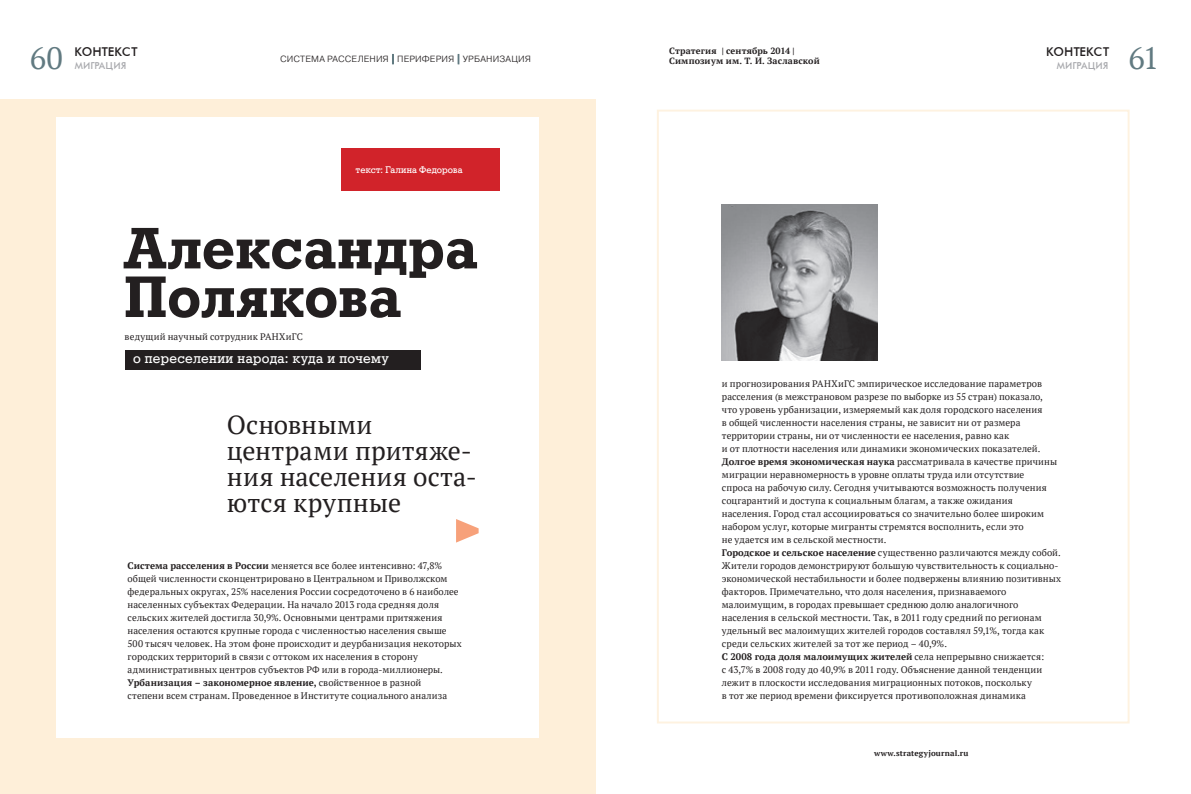
<style>
.page{position:relative;width:1191px;height:794px;background:#fff}
.page>*{position:absolute;margin:0;border:0;box-sizing:border-box;transform-origin:0 0}
.t1{font:700 58.3px/48.6px "Rodeo";letter-spacing:.015em;color:#231f20}
.t2{font:30.7px "PT Serif";color:#617a81}
.t3{font:26px/26px "PT Serif";letter-spacing:.01em;color:#231f20}
.t4{font:14px "Rodeo";letter-spacing:.025em;color:#fff}
.t5{font:14px "Futura";letter-spacing:-.02em;color:#231f20}
.t6{font:11px "Futura";color:#a8a9ad}
.t7{font:9.5px/13px "PT Serif";letter-spacing:.015em;color:#231f20}
.t8{font:9.5px "Rodeo";letter-spacing:.01em;color:#fff}
.t9{font:700 9px "PT Serif";letter-spacing:.015em;color:#231f20}
.t10{font:300 9px "Pragmatica";letter-spacing:.015em;color:#231f20}
.t11{font:700 8px "PT Serif";letter-spacing:.025em;color:#231f20}
.s1{font-weight:800;color:#617a81}
.s2{font-weight:700}
</style>
<div class="page">
<div style="left:0;top:99px;width:595px;height:695px;background:#feefd9"></div>
<div style="left:57px;top:117px;width:482px;height:621px;background:#fff"></div>
<svg style="left:392px;top:54px;width:2px;height:10px"></svg>
<svg style="left:457px;top:54px;width:2px;height:10px"></svg>
<div style="left:125px;top:350px;width:295px;height:20px;background:#231f20"></div>
<svg style="left:456px;top:519px;width:22px;height:23px"></svg>
<img style="left:722px;top:204px;width:156px;height:156px">
<div style="left:342px;top:148px;width:158px;height:43px;background:#d1232a"></div>
<h3 class="t5" style="left:74px;top:45px;width:64px">КОНТЕКСТ</h3>
<p class="t6" style="left:74px;top:60px;width:54px">МИГРАЦИЯ</p>
<h3 class="t5" style="left:1046px;top:45px;width:64px">КОНТЕКСТ</h3>
<p class="t6" style="left:1056px;top:60px;width:54px">МИГРАЦИЯ</p>
<h2 class="t2" style="left:30px;top:38px;width:35px">60</h2>
<p class="t9" style="left:669px;top:55px;width:152px">Симпозиум им. Т. И. Заславской</p>
<h2 class="t2" style="left:1128px;top:38px;width:32px">61</h2>
<p class="t9" style="left:669px;top:45px;width:127px">Стратегия | сентябрь 2014 |</p>
<p class="t10" style="left:280px;top:53px;width:252px">СИСТЕМА РАССЕЛЕНИЯ <span class="s1">|</span> ПЕРИФЕРИЯ <span class="s1">|</span> УРБАНИЗАЦИЯ</p>
<p class="t8" style="left:356px;top:164px;width:108px">текст: Галина Федорова</p>
<h1 class="t1" style="left:125px;top:224px;width:354px">Александра<br>Полякова</h1>
<p class="t7" style="left:125px;top:330px;width:180px">ведущий научный сотрудник РАНХиГС</p>
<h3 class="t4" style="left:133px;top:350px;width:257px">о переселении народа: куда и почему</h3>
<h3 class="t3" style="left:227px;top:411px;width:251px">Основными центрами притяже&shy;ния населения оста&shy;ются крупные</h3>
<p class="t7" style="left:128px;top:559px;width:335px"><span class="s2">Система расселения в России</span> меняется все более интенсивно: 47,8% общей численности сконцентрировано в Центральном и Приволжском федеральных округах, 25% населения России сосредоточено в 6 наиболее населенных субъектах Федерации. На начало 2013 года средняя доля сельских жителей достигла 30,9%. Основными центрами притяжения населения остаются крупные города с численностью населения свыше 500 тысяч человек. На этом фоне происходит и деурбанизация некоторых городских территорий в связи с оттоком их населения в сторону административных центров субъектов РФ или в города-миллионеры.<br><span class="s2">Урбанизация – закономерное явление,</span> свойственное в разной<br>степени всем странам. Проведенное в Институте социального анализа</p>
<p class="t7" style="left:722px;top:377px;width:341px">и прогнозирования РАНХиГС эмпирическое исследование параметров расселения (в межстрановом разрезе по выборке из 55 стран) показало,<br>что уровень урбанизации, измеряемый как доля городского населения<br>в общей численности населения страны, не зависит ни от размера территории страны, ни от численности ее населения, равно как<br>и от плотности населения или динамики экономических показателей.<br><span class="s2">Долгое время экономическая наука</span> рассматривала в качестве причины миграции неравномерность в уровне оплаты труда или отсутствие<br>спроса на рабочую силу. Сегодня учитываются возможность получения соцгарантий и доступа к социальным благам, а также ожидания населения. Город стал ассоциироваться со значительно более широким набором услуг, которые мигранты стремятся восполнить, если это<br>не удается им в сельской местности.<br><span class="s2">Городское и сельское население</span> существенно различаются между собой.<br>Жители городов демонстрируют большую чувствительность к социально&shy;экономической нестабильности и более подвержены влиянию позитивных факторов. Примечательно, что доля населения, признаваемого малоимущим, в городах превышает среднюю долю аналогичного населения в сельской местности. Так, в 2011 году средний по регионам удельный вес малоимущих жителей городов составлял 59,1%, тогда как среди сельских жителей за тот же период – 40,9%.<br><span class="s2">С 2008 года доля малоимущих жителей</span> села непрерывно снижается:<br>с 43,7% в 2008 году до 40,9% в 2011 году. Объяснение данной тенденции лежит в плоскости исследования миграционных потоков, поскольку<br>в тот же период времени фиксируется противоположная динамика</p>
<p class="t11" style="left:874px;top:747px;width:96px">www.strategyjournal.ru</p>
</div>
